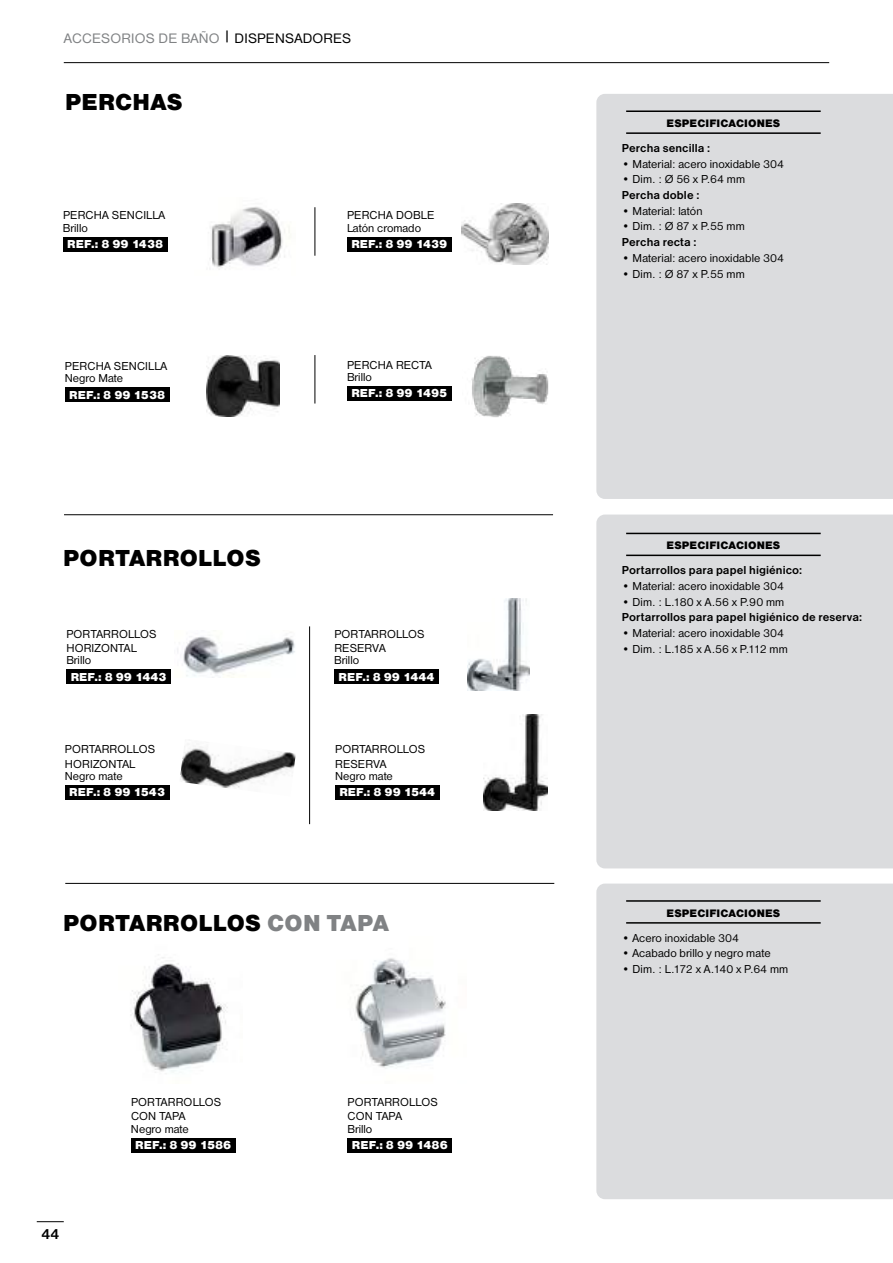
<style>
.page{position:relative;width:893px;height:1263px;background:#fff}
.page>*{position:absolute;margin:0;border:0;box-sizing:border-box;transform-origin:0 0}
.t1{font:24px "Nimbus Sans DOT Blac";letter-spacing:.015em;color:#000}
.t2{font:700 15px "Nimbus Sans DOT";color:#000}
.t3{font:14.25px "Nimbus Sans DOT";letter-spacing:.015em;color:#808284}
.t4{font:12px/14.4px "Nimbus Sans DOT";letter-spacing:.01em;color:#000}
.t5{font:12px "Nimbus Sans DOT Blac";color:#fff}
.t6{font:700 12px "Nimbus Sans DOT";letter-spacing:.005em;color:#000}
.t7{font:11.25px "Nimbus Sans DOT Blac";letter-spacing:.015em;color:#000}
.s1{color:#000}
.s2{color:#808284}
</style>
<div class="page">
<hr style="left:64px;top:514px;width:489px;height:1px;background:#000">
<img style="left:462px;top:203px;width:87px;height:61px">
<img style="left:209px;top:207px;width:81px;height:63px">
<hr style="left:315px;top:207px;width:1px;height:49px;background:#000">
<hr style="left:315px;top:355px;width:1px;height:48px;background:#000">
<img style="left:206px;top:355px;width:73px;height:61px">
<img style="left:471px;top:355px;width:78px;height:62px">
<img style="left:177px;top:632px;width:118px;height:46px">
<hr style="left:309px;top:626px;width:1px;height:198px;background:#000">
<img style="left:130px;top:957px;width:98px;height:116px">
<img style="left:354px;top:958px;width:92px;height:111px">
<img style="left:467px;top:599px;width:62px;height:92px">
<img style="left:180px;top:746px;width:116px;height:42px">
<img style="left:484px;top:714px;width:64px;height:96px">
<div style="left:347px;top:1138px;width:105px;height:15px;background:#000"></div>
<hr style="left:65px;top:883px;width:489px;height:1px;background:#000">
<div style="left:596px;top:94px;width:297px;height:405px;background:#dbdcde"></div>
<hr style="left:626px;top:110px;width:195px;height:2px;background:#000">
<hr style="left:626px;top:132px;width:195px;height:2px;background:#000">
<div style="left:596px;top:514px;width:297px;height:354px;background:#dbdcde"></div>
<hr style="left:626px;top:533px;width:195px;height:1px;background:#000">
<hr style="left:626px;top:555px;width:195px;height:1px;background:#000">
<div style="left:63px;top:237px;width:104px;height:15px;background:#000"></div>
<div style="left:347px;top:237px;width:104px;height:15px;background:#000"></div>
<div style="left:347px;top:386px;width:104px;height:15px;background:#000"></div>
<div style="left:65px;top:387px;width:104px;height:15px;background:#000"></div>
<div style="left:596px;top:883px;width:297px;height:316px;background:#dbdcde"></div>
<hr style="left:626px;top:900px;width:195px;height:2px;background:#000">
<hr style="left:626px;top:922px;width:195px;height:2px;background:#000">
<div style="left:66px;top:669px;width:105px;height:15px;background:#000"></div>
<div style="left:65px;top:785px;width:104px;height:15px;background:#000"></div>
<div style="left:334px;top:669px;width:105px;height:15px;background:#000"></div>
<div style="left:335px;top:785px;width:104px;height:15px;background:#000"></div>
<div style="left:131px;top:1138px;width:105px;height:15px;background:#000"></div>
<svg style="left:37px;top:1221px;width:27px;height:1px"></svg>
<hr style="left:64px;top:62px;width:765px;height:1px;background:#000">
<p class="t3" style="left:64px;top:31px;width:289px">ACCESORIOS DE BAÑO <sup>|</sup> <span class="s1">DISPENSADORES</span></p>
<h1 class="t1" style="left:65px;top:88px;width:119px">PERCHAS</h1>
<p class="t4" style="left:63px;top:209px;width:104px;line-height:12.3px">PERCHA SENCILLA<br>Brillo</p>
<p class="t5" style="left:67px;top:237px;width:97px">REF.: 8 99 1438</p>
<p class="t4" style="left:65px;top:360px;width:104px;line-height:12.3px">PERCHA SENCILLA<br>Negro Mate</p>
<p class="t5" style="left:69px;top:388px;width:98px">REF.: 8 99 1538</p>
<h1 class="t1" style="left:63px;top:544px;width:199px">PORTARROLLOS</h1>
<p class="t4" style="left:66px;top:627px;width:92px">PORTARROLLOS<br>HORIZONTAL</p>
<p class="t4" style="left:66px;top:653px;width:26px">Brillo</p>
<p class="t5" style="left:71px;top:670px;width:97px">REF.: 8 99 1443</p>
<p class="t4" style="left:65px;top:742px;width:92px">PORTARROLLOS<br>HORIZONTAL</p>
<p class="t4" style="left:65px;top:769px;width:59px">Negro mate</p>
<p class="t5" style="left:69px;top:785px;width:97px">REF.: 8 99 1543</p>
<p class="t4" style="left:347px;top:209px;width:89px;line-height:12.3px">PERCHA DOBLE<br>Latón cromado</p>
<p class="t5" style="left:351px;top:237px;width:97px">REF.: 8 99 1439</p>
<p class="t4" style="left:347px;top:359px;width:86px;line-height:12.3px">PERCHA RECTA<br>Brillo</p>
<p class="t5" style="left:351px;top:386px;width:97px">REF.: 8 99 1495</p>
<p class="t4" style="left:334px;top:627px;width:92px">PORTARROLLOS<br>RESERVA</p>
<p class="t4" style="left:334px;top:653px;width:26px">Brillo</p>
<p class="t5" style="left:339px;top:670px;width:97px">REF.: 8 99 1444</p>
<p class="t4" style="left:335px;top:742px;width:92px">PORTARROLLOS<br>RESERVA</p>
<p class="t4" style="left:335px;top:769px;width:59px">Negro mate</p>
<p class="t5" style="left:339px;top:785px;width:97px">REF.: 8 99 1544</p>
<h1 class="t1" style="left:63px;top:908px;width:327px">PORTARROLLOS <span class="s2">CON TAPA</span></h1>
<p class="t2" style="left:41px;top:1226px;width:20px">44</p>
<p class="t4" style="left:131px;top:1095px;width:92px">PORTARROLLOS<br>CON TAPA</p>
<p class="t4" style="left:131px;top:1122px;width:59px">Negro mate</p>
<p class="t5" style="left:135px;top:1138px;width:98px">REF.: 8 99 1586</p>
<p class="t4" style="left:348px;top:1095px;width:92px">PORTARROLLOS<br>CON TAPA</p>
<p class="t4" style="left:347px;top:1122px;width:26px">Brillo</p>
<p class="t5" style="left:352px;top:1138px;width:97px">REF.: 8 99 1486</p>
<p class="t7" style="left:667px;top:117px;width:115px">ESPECIFICACIONES</p>
<p class="t6" style="left:622px;top:141px;width:90px">Percha sencilla :</p>
<p class="t4" style="left:622px;top:157px;width:164px">• Material: acero inoxidable 304</p>
<p class="t4" style="left:622px;top:172px;width:125px">• Dim. : Ø 56 x P.64 mm</p>
<p class="t6" style="left:622px;top:188px;width:79px">Percha doble :</p>
<p class="t4" style="left:622px;top:204px;width:82px">• Material: latón</p>
<p class="t4" style="left:622px;top:219px;width:124px">• Dim. : Ø 87 x P.55 mm</p>
<p class="t6" style="left:622px;top:235px;width:76px">Percha recta :</p>
<p class="t4" style="left:622px;top:251px;width:164px">• Material: acero inoxidable 304</p>
<p class="t4" style="left:622px;top:266px;width:124px">• Dim. : Ø 87 x P.55 mm</p>
<p class="t7" style="left:667px;top:539px;width:115px">ESPECIFICACIONES</p>
<p class="t6" style="left:622px;top:563px;width:182px">Portarrollos para papel higiénico:</p>
<p class="t4" style="left:622px;top:579px;width:164px">• Material: acero inoxidable 304</p>
<p class="t4" style="left:622px;top:594px;width:164px">• Dim. : L.180 x A.56 x P.90 mm</p>
<p class="t6" style="left:622px;top:610px;width:242px">Portarrollos para papel higiénico de reserva:</p>
<p class="t4" style="left:622px;top:626px;width:164px">• Material: acero inoxidable 304</p>
<p class="t4" style="left:622px;top:642px;width:167px">• Dim. : L.185 x A.56 x P.112 mm</p>
<p class="t7" style="left:667px;top:906px;width:115px">ESPECIFICACIONES</p>
<p class="t4" style="left:622px;top:931px;width:119px">• Acero inoxidable 304</p>
<p class="t4" style="left:622px;top:946px;width:150px">• Acabado brillo y negro mate</p>
<p class="t4" style="left:622px;top:962px;width:168px">• Dim. : L.172 x A.140 x P.64 mm</p>
</div>
